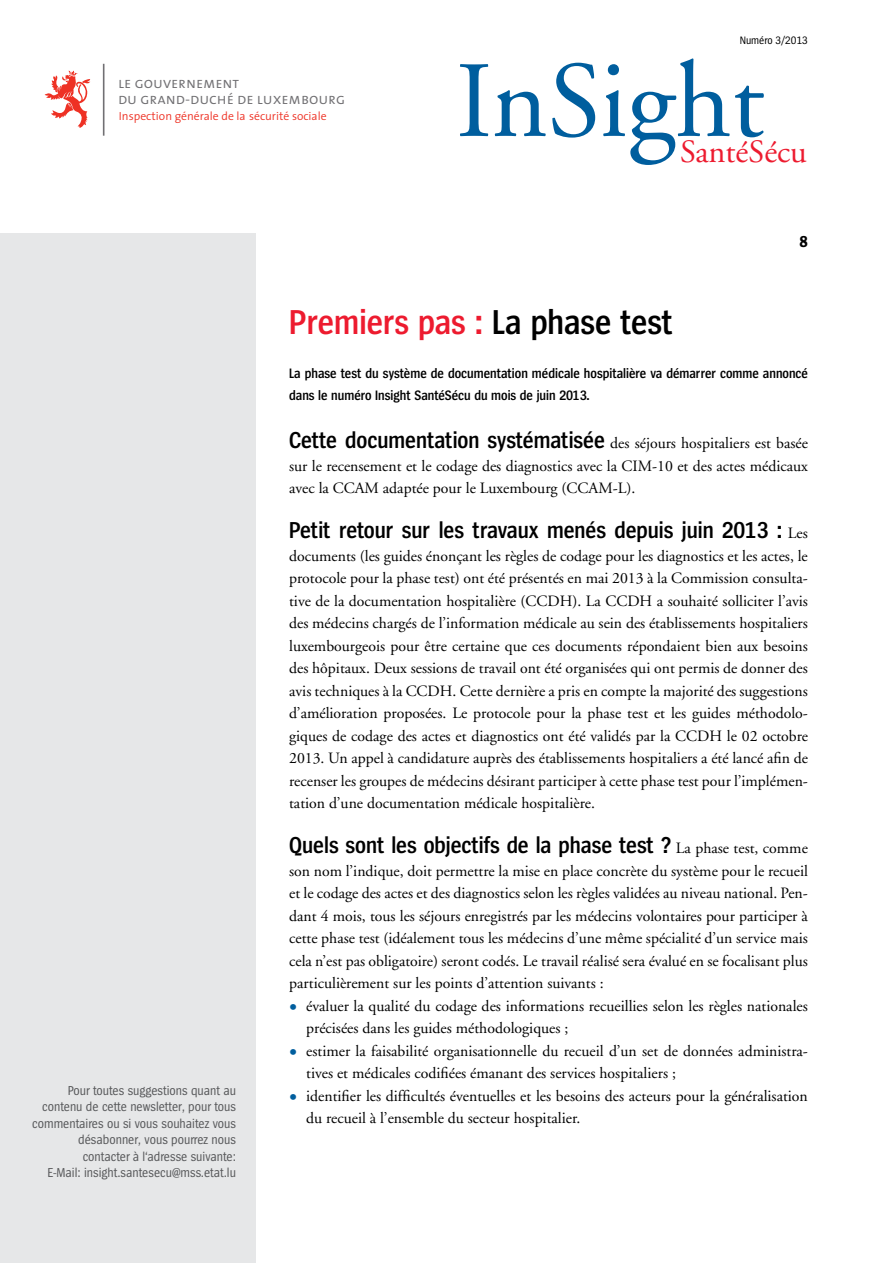
<style>
.page{position:relative;width:893px;height:1263px;background:#fff}
.page>*{position:absolute;margin:0;border:0;box-sizing:border-box;transform-origin:0 0}
.t1{font:108.3px "GG Garamond";color:#005e9e}
.t2{font:600 36px "Spiegel Cd";color:#ed1b2f}
.t3{font:32.4px "GG Garamond";color:#ed1b2f}
.t4{font:600 24px "Spiegel Cd";color:#000}
.t5{font:700 16.5px "Spiegel Cd";color:#000}
.t6{font:15.75px/22.5px "GG Garamond";color:#000}
.t7{font:15.45px "The Sans Semi Light Caps";color:#717073}
.t8{font:600 14.25px/22.5px "Spiegel Cd";color:#000}
.t9{font:13.5px/16.5px "Spiegel Cd";color:#58595b;text-align:right}
.t10{font:300 11.7px "The Sans";color:#ee3124}
.t11{font:11.25px "Spiegel Cd";color:#000}
.s1{color:#000}
.s2{font-family:"GG Garamond";font-weight:400;font-size:15.75px}
.s3{font-size:21px;color:#005e9e}
</style>
<div class="page">
<div style="left:0;top:234px;width:255px;height:1029px;background:#e6e7e8"></div>
<hr style="left:103px;top:64px;width:1px;height:72px;background:#717073">
<svg style="left:45px;top:70px;width:45px;height:58px"></svg>
<p class="t7" style="left:118px;top:70px;width:123px">le gouvernement</p>
<p class="t10" style="left:119px;top:106px;width:209px">Inspection générale de la sécurité sociale</p>
<p class="t7" style="left:118px;top:86px;width:229px">du grand-duché de luxembourg</p>
<p class="t11" style="left:740px;top:35px;width:70px">Numéro 3/2013</p>
<h1 class="t1" style="left:456px;top:37px;width:310px">InSight</h1>
<h3 class="t3" style="left:680px;top:133px;width:128px">SantéSécu</h3>
<p class="t5" style="left:799px;top:233px;width:10px">8</p>
<p class="t9" style="left:32px;top:1082px;width:205px">Pour toutes suggestions quant au contenu de cette newsletter, pour tous commentaires ou si vous souhaitez vous désabonner, vous pourrez nous contacter à l‘adresse suivante:<br>E-Mail: insight.santesecu@mss.etat.lu</p>
<h2 class="t2" style="left:289px;top:304px;width:385px">Premiers pas : <span class="s1">La phase test</span></h2>
<p class="t8" style="left:289px;top:362px;width:520px">La phase test du système de documentation médicale hospitalière va démarrer comme annoncé dans le numéro Insight SantéSécu du mois de juin 2013.</p>
<h3 class="t4" style="left:289px;top:428px;width:520px">Cette documentation systématisée <span class="s2">des séjours hospitaliers est basée</span></h3>
<p class="t6" style="left:289px;top:454px;width:520px">sur le recensement et le codage des diagnostics avec la CIM-10 et des actes médicaux avec la CCAM adaptée pour le Luxembourg (CCAM-L).</p>
<h3 class="t4" style="left:289px;top:518px;width:520px">Petit retour sur les travaux menés depuis juin 2013 : <span class="s2">Les</span></h3>
<p class="t6" style="left:289px;top:544px;width:520px;text-align:justify">documents (les guides énonçant les règles de codage pour les diagnostics et les actes, le protocole pour la phase test) ont été présentés en mai 2013 à la Commission consulta&shy;tive de la documentation hospitalière (CCDH). La CCDH a souhaité solliciter l’avis des médecins chargés de l’information médicale au sein des établissements hospitaliers luxembourgeois pour être certaine que ces documents répondaient bien aux besoins des hôpitaux. Deux sessions de travail ont été organisées qui ont permis de donner des avis techniques à la CCDH. Cette dernière a pris en compte la majorité des suggestions d’amélioration proposées. Le protocole pour la phase test et les guides méthodolo&shy;giques de codage des actes et diagnostics ont été validés par la CCDH le 02 octobre 2013. Un appel à candidature auprès des établissements hospitaliers a été lancé afin de recenser les groupes de médecins désirant participer à cette phase test pour l’implémen&shy;tation d’une documentation médicale hospitalière.</p>
<h3 class="t4" style="left:289px;top:833px;width:520px">Quels sont les objectifs de la phase test ? <span class="s2">La phase test, comme</span></h3>
<p class="t6" style="left:289px;top:859px;width:520px;text-align:justify">son nom l’indique, doit permettre la mise en place concrète du système pour le recueil et le codage des actes et des diagnostics selon les règles validées au niveau national. Pen&shy;dant 4 mois, tous les séjours enregistrés par les médecins volontaires pour participer à cette phase test (idéalement tous les médecins d’une même spécialité d’un service mais cela n’est pas obligatoire) seront codés. Le travail réalisé sera évalué en se focalisant plus particulièrement sur les points d’attention suivants :</p>
<p class="t6" style="left:306px;top:994px;width:503px;text-indent:-17px"><span class="s3">•</span> évaluer la qualité du codage des informations recueillies selon les règles nationales précisées dans les guides méthodologiques ;</p>
<p class="t6" style="left:306px;top:1039px;width:503px;text-indent:-17px"><span class="s3">•</span> estimer la faisabilité organisationnelle du recueil d’un set de données administra&shy;tives et médicales codifiées émanant des services hospitaliers ;</p>
<p class="t6" style="left:306px;top:1084px;width:503px;text-indent:-17px"><span class="s3">•</span> identifier les difficultés éventuelles et les besoins des acteurs pour la généralisation du recueil à l’ensemble du secteur hospitalier.</p>
</div>
